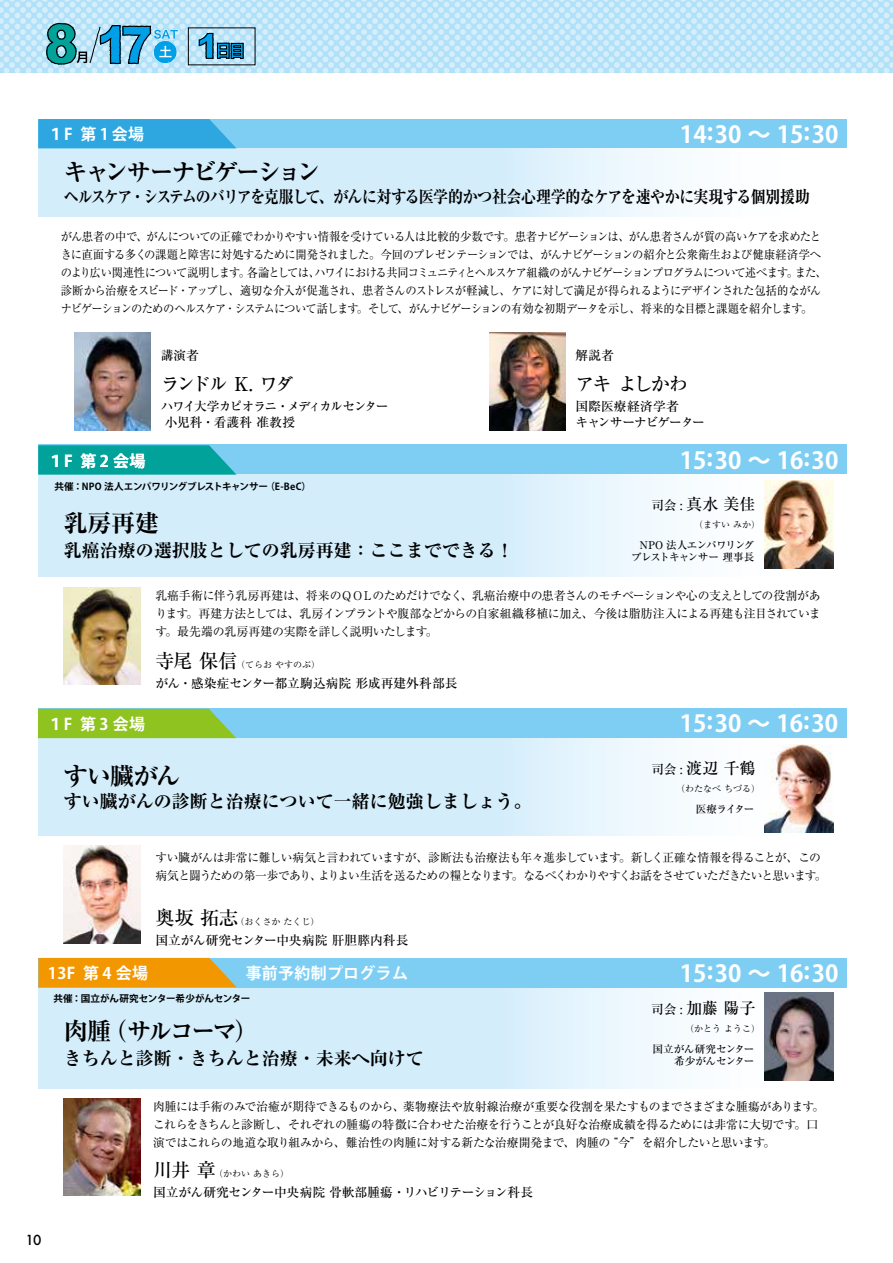
<style>
.page{position:relative;width:893px;height:1263px;background:#fff}
.page>*{position:absolute;margin:0;border:0;box-sizing:border-box;transform-origin:0 0}
.t1{font:700 expanded 24px "Ryumin Pro";letter-spacing:-.085em;color:#000}
.t2{font:700 expanded 24px "Ryumin Pro";letter-spacing:-.125em;color:#000}
.t3{font:700 23.4px "Koz Go Pr 6 N";color:#fff}
.t4{font:500 19.2px "Ryumin Pro";letter-spacing:-.135em;color:#000}
.t5{font:700 expanded 18px "Ryumin Pro";color:#000}
.t6{font:700 expanded 16.95px "Ryumin Pro";letter-spacing:-.045em;color:#000;scale:.88 1}
.t7{font:700 15.9px "Koz Go Pr 6 N";letter-spacing:.02em;color:#fff}
.t8{font:500 15.9px "Ryumin Pro";color:#000}
.t9{font:500 13.5px "Futura";color:#000}
.t10{font:500 12.75px "Ryumin Pro";letter-spacing:-.015em;color:#000}
.t11{font:500 12.75px/15.9px "Ryumin Pro";letter-spacing:-.105em;color:#000}
.t12{font:500 12.75px/15.9px "Ryumin Pro";letter-spacing:-.045em;color:#000}
.t13{font:12px/18px "Ryumin Pro";letter-spacing:-.05em;color:#000}
.t14{font:12px/18px "Ryumin Pro";letter-spacing:-.05em;color:#000;scale:.94 1}
.t15{font:500 10.65px/12px "Ryumin Pro";letter-spacing:-.05em;color:#000;text-align:right}
.t16{font:700 9.6px "Koz Go Pr 6 N";letter-spacing:-.02em;color:#000}
.t17{font:9px "Ryumin Pro";color:#000}
.s1{font-size:12.75px}
.s2{font-weight:500;font-size:19.2px}
</style>
<div class="page">
<svg style="left:38px;top:987px;width:808px;height:101px"></svg>
<img style="left:765px;top:992px;width:68px;height:88px">
<svg style="left:38px;top:474px;width:796px;height:102px"></svg>
<svg style="left:38px;top:738px;width:796px;height:98px"></svg>
<img style="left:764px;top:480px;width:69px;height:88px">
<img style="left:764px;top:744px;width:69px;height:88px">
<div style="left:38px;top:708px;width:808px;height:30px;background:#7ecef4"></div>
<svg style="left:0;top:0;width:893px;height:72px;background:#bfe5f8"></svg>
<div style="left:38px;top:958px;width:808px;height:29px;background:#7ecef4"></div>
<svg style="left:38px;top:958px;width:199px;height:29px;background:#ea9a11"></svg>
<div style="left:38px;top:444px;width:808px;height:30px;background:#7ecef4"></div>
<svg style="left:38px;top:445px;width:198px;height:30px;background:#0ca6a1"></svg>
<img style="left:64px;top:587px;width:76px;height:98px">
<img style="left:64px;top:846px;width:76px;height:98px">
<img style="left:64px;top:1098px;width:76px;height:98px">
<div style="left:38px;top:119px;width:808px;height:29px;background:#7ecef4"></div>
<svg style="left:38px;top:148px;width:638px;height:68px;background:#d8eefb"></svg>
<svg style="left:38px;top:119px;width:198px;height:29px;background:#33a9e1"></svg>
<img style="left:74px;top:333px;width:77px;height:98px">
<img style="left:489px;top:333px;width:77px;height:98px">
<svg style="left:38px;top:709px;width:198px;height:29px;background:#8dc32d"></svg>
<svg style="left:198px;top:32px;width:46px;height:28px"></svg>
<svg style="left:46px;top:22px;width:132px;height:43px;background:#67b4cd"></svg>
<h3 class="t7" style="left:48px;top:126px;width:98px">１F 第1会場</h3>
<h2 class="t3" style="left:680px;top:121px;width:160px">14:30 〜 15:30</h2>
<h1 class="t2" style="left:64px;top:153px;width:258px">キャンサーナビゲーション</h1>
<h3 class="t6" style="left:64px;top:183px;width:849px">ヘルスケア・システムのバリアを克服して、がんに対する医学的かつ社会心理学的なケアを速やかに実現する個別援助</h3>
<p class="t14" style="left:61px;top:226px;width:816px">がん患者の中で、がんについての正確でわかりやすい情報を受けている人は比較的少数です。患者ナビゲーションは、がん患者さんが質の高いケアを求めたときに直面する多くの課題と障害に対処するために開発されました。今回のプレゼンテーションでは、がんナビゲーションの紹介と公衆衛生および健康経済学へのより広い関連性について説明します。各論としては、ハワイにおける共同コミュニティとヘルスケア組織のがんナビゲーションプログラムについて述べます。また、診断から治療をスピード・アップし、適切な介入が促進され、患者さんのストレスが軽減し、ケアに対して満足が得られるようにデザインされた包括的ながんナビゲーションのためのヘルスケア・システムについて話します。そして、がんナビゲーションの有効な初期データを示し、将来的な目標と課題を紹介します。</p>
<h3 class="t7" style="left:48px;top:452px;width:99px">１F 第2 会場</h3>
<p class="t10" style="left:161px;top:345px;width:40px">講演者</p>
<p class="t10" style="left:576px;top:345px;width:40px">解説者</p>
<p class="t12" style="left:576px;top:397px;width:131px">国際医療経済学者<br>キャンサーナビゲーター</p>
<h3 class="t4" style="left:161px;top:368px;width:135px">ランドル K. ワダ</h3>
<h3 class="t4" style="left:576px;top:368px;width:114px">アキ よしかわ</h3>
<p class="t11" style="left:165px;top:397px;width:225px;text-indent:-4px">ハワイ大学カピオラニ・メディカルセンター小児科・看護科 准教授</p>
<h2 class="t3" style="left:680px;top:447px;width:160px">15:30 〜 16:30</h2>
<p class="t16" style="left:54px;top:481px;width:258px">共催：NPO 法人エンパワリングブレストキャンサー（E-BeC）</p>
<h3 class="t8" style="left:651px;top:492px;width:106px"><span class="s1">司会 :</span> 真水 美佳</h3>
<p class="t17" style="left:694px;top:518px;width:67px">（ますい みか）</p>
<h1 class="t1" style="left:64px;top:505px;width:97px">乳房再建</h1>
<h3 class="t5" style="left:64px;top:536px;width:452px">乳癌治療の選択肢としての乳房再建：ここまでできる！</h3>
<p class="t13" style="left:155px;top:585px;width:667px;text-align:justify">乳癌手術に伴う乳房再建は、将来のＱＯＬのためだけでなく、乳癌治療中の患者さんのモチベーションや心の支えとしての役割があります。再建方法としては、乳房インプラントや腹部などからの自家組織移植に加え、今後は脂肪注入による再建も注目されています。最先端の乳房再建の実際を詳しく説明いたします。</p>
<p class="t17" style="left:155px;top:657px;width:166px"><span class="s2">寺尾 保信</span>（てらお やすのぶ）</p>
<p class="t10" style="left:155px;top:673px;width:304px">がん・感染症センター都立駒込病院 形成再建外科部長</p>
<p class="t15" style="left:631px;top:538px;width:125px">NPO 法人エンパワリングブレストキャンサー 理事長</p>
<h3 class="t7" style="left:48px;top:715px;width:99px">１F 第3 会場</h3>
<h1 class="t1" style="left:64px;top:757px;width:118px">すい臓がん</h1>
<h3 class="t5" style="left:64px;top:787px;width:470px">すい臓がんの診断と治療について一緒に勉強しましょう。</h3>
<h2 class="t3" style="left:680px;top:711px;width:160px">15:30 〜 16:30</h2>
<h3 class="t8" style="left:651px;top:756px;width:106px"><span class="s1">司会 :</span> 渡辺 千鶴</h3>
<p class="t17" style="left:676px;top:782px;width:85px">（わたなべ ちづる）</p>
<p class="t15" style="left:696px;top:803px;width:60px">医療ライター</p>
<h3 class="t7" style="left:48px;top:964px;width:102px">13F 第 4 会場</h3>
<p class="t13" style="left:155px;top:847px;width:673px">すい臓がんは非常に難しい病気と言われていますが、診断法も治療法も年々進歩しています。新しく正確な情報を得ることが、この病気と闘うための第一歩であり、よりよい生活を送るための糧となります。なるべくわかりやすくお話をさせていただきたいと思います。</p>
<p class="t17" style="left:155px;top:914px;width:166px"><span class="s2">奥坂 拓志</span>（おくさか たくじ）</p>
<p class="t10" style="left:155px;top:930px;width:255px">国立がん研究センター中央病院 肝胆膵内科長</p>
<h3 class="t7" style="left:246px;top:964px;width:164px">事前予約制プログラム</h3>
<h2 class="t3" style="left:680px;top:960px;width:160px">15:30 〜 16:30</h2>
<p class="t16" style="left:53px;top:993px;width:199px">共催：国立がん研究センター希少がんセンター</p>
<h3 class="t8" style="left:651px;top:995px;width:106px"><span class="s1">司会 :</span> 加藤 陽子</h3>
<p class="t17" style="left:685px;top:1021px;width:76px">（かとう ようこ）</p>
<p class="t15" style="left:653px;top:1042px;width:104px">国立がん研究センター希少がんセンター</p>
<h1 class="t1" style="left:64px;top:1012px;width:196px">肉腫（サルコーマ）</h1>
<h3 class="t5" style="left:64px;top:1044px;width:362px">きちんと診断・きちんと治療・未来へ向けて</h3>
<p class="t13" style="left:153px;top:1096px;width:673px">肉腫には手術のみで治癒が期待できるものから、薬物療法や放射線治療が重要な役割を果たすものまでさまざまな腫瘍があります。これらをきちんと診断し、それぞれの腫瘍の特徴に合わせた治療を行うことが良好な治療成績を得るためには非常に大切です。口演ではこれらの地道な取り組みから、難治性の肉腫に対する新たな治療開発まで、肉腫の“今”を紹介したいと思います。</p>
<p class="t17" style="left:153px;top:1166px;width:138px"><span class="s2">川井 章</span>（かわい あきら）</p>
<p class="t10" style="left:153px;top:1182px;width:382px">国立がん研究センター中央病院 骨軟部腫瘍・リハビリテーション科長</p>
<p class="t9" style="left:26px;top:1231px;width:17px">10</p>
</div>
